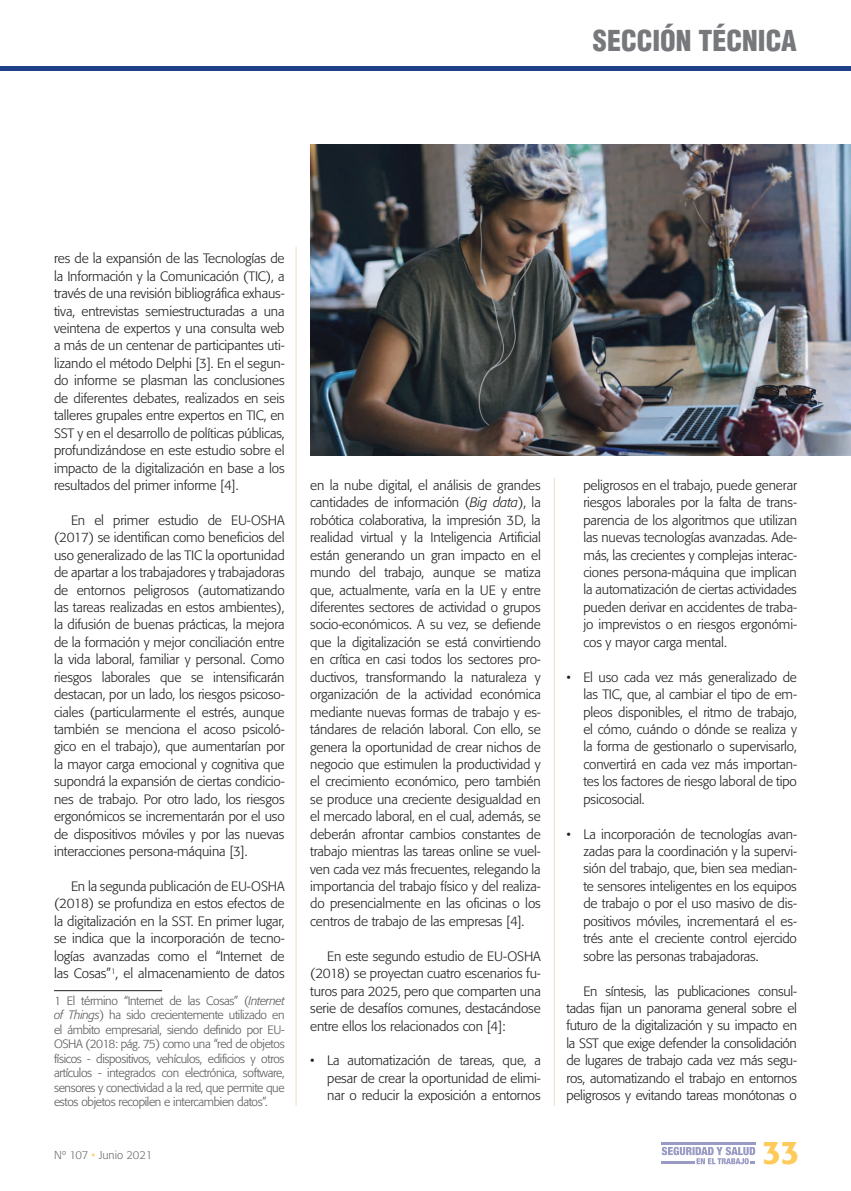
<style>
.page{position:relative;width:851px;height:1191px;background:#fff}
.page>*{position:absolute;margin:0;border:0;box-sizing:border-box;transform-origin:0 0}
.t1{font:500 32.4px "Formata";color:#feca5a}
.t2{font:900 condensed 28.05px "Helvetica LT Std";color:#76787b}
.t3{font:300 13.5px/17.4px "Formata";letter-spacing:-.01em;color:#231f20;text-align:justify}
.t4{font:300 12px/14.4px "Formata";letter-spacing:-.03em;color:#57585a;text-align:justify}
.t5{font:300 11.25px "Formata";color:#6c6d70}
.s1{font-style:italic}
.s2{color:#fece64}
</style>
<div class="page">
<hr style="left:0;top:67px;width:850px;height:4px;background:#20418a">
<hr style="left:661px;top:1142px;width:94px;height:2px;background:#999bc4">
<svg style="left:661px;top:1146px;width:94px;height:18px"></svg>
<hr style="left:54px;top:990px;width:108px;height:1px;background:#231f20">
<hr style="left:554px;top:478px;width:1px;height:628px;background:#ece1c5">
<hr style="left:296px;top:247px;width:1px;height:859px;background:#ece1c5">
<img style="left:310px;top:145px;width:540px;height:310px">
<h2 class="t2" style="left:593px;top:23px;width:205px">SECCIÓN TÉCNICA</h2>
<p class="t3" style="left:54px;top:250px;width:232px">res de la expansión de las Tecnologías de la Información y la Comunicación (TIC), a través de una revisión bibliográfica exhaus&shy;tiva, entrevistas semiestructuradas a una veintena de expertos y una consulta web a más de un centenar de participantes uti&shy;lizando el método Delphi [3]. En el segun&shy;do informe se plasman las conclusiones de diferentes debates, realizados en seis talleres grupales entre expertos en TIC, en SST y en el desarrollo de políticas públicas, profundizándose en este estudio sobre el impacto de la digitalización en base a los resultados del primer informe [4].</p>
<p class="t3" style="left:54px;top:511px;width:232px;text-indent:17px">En el primer estudio de EU-OSHA (2017) se identifican como beneficios del uso generalizado de las TIC la oportunidad de apartar a los trabajadores y trabajadoras de entornos peligrosos (automatizando las tareas realizadas en estos ambientes), la difusión de buenas prácticas, la mejora de la formación y mejor conciliación entre la vida laboral, familiar y personal. Como riesgos laborales que se intensificarán destacan, por un lado, los riesgos psicoso&shy;ciales (particularmente el estrés, aunque también se menciona el acoso psicoló&shy;gico en el trabajo), que aumentarían por la mayor carga emocional y cognitiva que supondrá la expansión de ciertas condicio&shy;nes de trabajo. Por otro lado, los riesgos ergonómicos se incrementarán por el uso de dispositivos móviles y por las nuevas interacciones persona-máquina [3].</p>
<p class="t3" style="left:54px;top:877px;width:232px;text-indent:17px">En la segunda publicación de EU-OSHA (2018) se profundiza en estos efectos de la digitalización en la SST. En primer lugar, se indica que la incorporación de tecno&shy;logías avanzadas como el “Internet de las Cosas”<sup>1</sup>, el almacenamiento de datos</p>
<p class="t4" style="left:54px;top:993px;width:232px">1 El término “Internet de las Cosas” (<span class="s1">Internet of Things</span>) ha sido crecientemente utilizado en el ámbito empresarial, siendo definido por EU-OSHA (2018: pág. 75) como una “red de objetos físicos - dispositivos, vehículos, edificios y otros artículos - integrados con electrónica, software, sensores y conectividad a la red, que permite que estos objetos recopilen e intercambien datos”.</p>
<p class="t3" style="left:310px;top:477px;width:232px">en la nube digital, el análisis de grandes cantidades de información (<span class="s1">Big data</span>), la robótica colaborativa, la impresión 3D, la realidad virtual y la Inteligencia Artificial están generando un gran impacto en el mundo del trabajo, aunque se matiza que, actualmente, varía en la UE y entre diferentes sectores de actividad o grupos socio-económicos. A su vez, se defiende que la digitalización se está convirtiendo en crítica en casi todos los sectores pro&shy;ductivos, transformando la naturaleza y organización de la actividad económica mediante nuevas formas de trabajo y es&shy;tándares de relación laboral. Con ello, se genera la oportunidad de crear nichos de negocio que estimulen la productividad y el crecimiento económico, pero también se produce una creciente desigualdad en el mercado laboral, en el cual, además, se deberán afrontar cambios constantes de trabajo mientras las tareas online se vuel&shy;ven cada vez más frecuentes, relegando la importancia del trabajo físico y del realiza&shy;do presencialmente en las oficinas o los centros de trabajo de las empresas [4].</p>
<p class="t3" style="left:310px;top:947px;width:232px;text-indent:17px">En este segundo estudio de EU-OSHA (2018) se proyectan cuatro escenarios fu&shy;turos para 2025, pero que comparten una serie de desafíos comunes, destacándose entre ellos los relacionados con [4]:</p>
<p class="t3" style="left:327px;top:1052px;width:215px;text-indent:-17px">• La automatización de tareas, que, a pesar de crear la oportunidad de elimi&shy;nar o reducir la exposición a entornos</p>
<p class="t3" style="left:583px;top:476px;width:215px">peligrosos en el trabajo, puede generar riesgos laborales por la falta de trans&shy;parencia de los algoritmos que utilizan las nuevas tecnologías avanzadas. Ade&shy;más, las crecientes y complejas interac&shy;ciones persona-máquina que implican la automatización de ciertas actividades pueden derivar en accidentes de traba&shy;jo imprevistos o en riesgos ergonómi&shy;cos y mayor carga mental.</p>
<p class="t3" style="left:583px;top:668px;width:215px;text-indent:-17px">• El uso cada vez más generalizado de las TIC, que, al cambiar el tipo de em&shy;pleos disponibles, el ritmo de trabajo, el cómo, cuándo o dónde se realiza y la forma de gestionarlo o supervisarlo, convertirá en cada vez más importan&shy;tes los factores de riesgo laboral de tipo psicosocial.</p>
<p class="t3" style="left:583px;top:825px;width:215px;text-indent:-17px">• La incorporación de tecnologías avan&shy;zadas para la coordinación y la supervi&shy;sión del trabajo, que, bien sea median&shy;te sensores inteligentes en los equipos de trabajo o por el uso masivo de dis&shy;positivos móviles, incrementará el es&shy;trés ante el creciente control ejercido sobre las personas trabajadoras.</p>
<p class="t3" style="left:566px;top:982px;width:232px;text-indent:17px">En síntesis, las publicaciones consul&shy;tadas fijan un panorama general sobre el futuro de la digitalización y su impacto en la SST que exige defender la consolidación de lugares de trabajo cada vez más segu&shy;ros, automatizando el trabajo en entornos peligrosos y evitando tareas monótonas o</p>
<p class="t5" style="left:54px;top:1148px;width:100px">Nº 107 <span class="s2">•</span> Junio 2021</p>
<h1 class="t1" style="left:762px;top:1132px;width:39px">33</h1>
</div>
